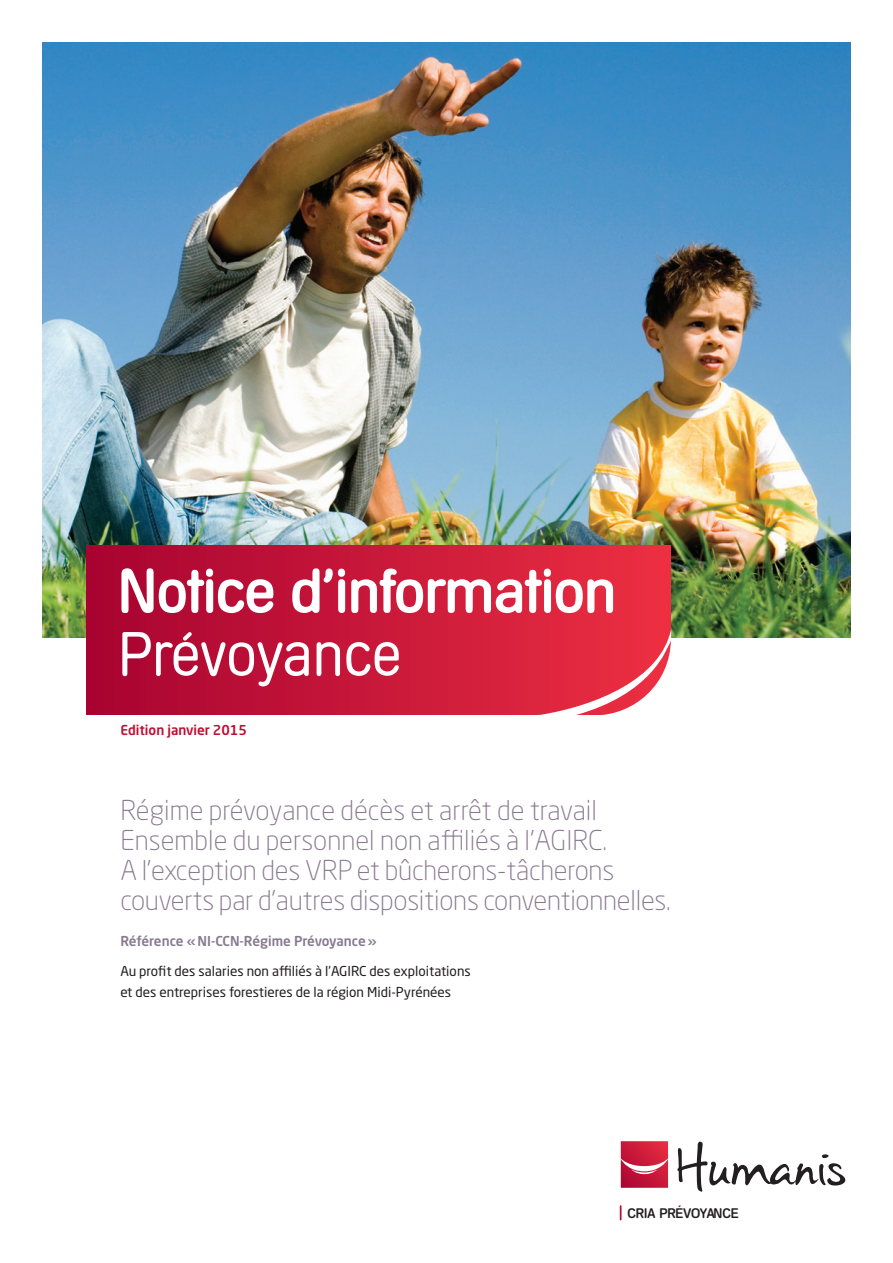
<style>
.page{position:relative;width:893px;height:1263px;background:#fff}
.page>*{position:absolute;margin:0;border:0;box-sizing:border-box;transform-origin:0 0}
.t1{font:500 60px "Mercedes";color:#fff}
.t2{font:300 60px "Mercedes";color:#fff}
.t3{font:300 27px/30px "Neo Sans Std";letter-spacing:-.01em;color:#89798f}
.t4{font:13.5px/20.5px "Neo Sans Std";color:#231f20}
.t5{font:500 13.5px "Neo Sans Std";letter-spacing:-.01em;color:#89798f}
.t6{font:500 13.5px "Neo Sans Std";color:#c00d32}
.t7{font:500 13.5px "Mercedes";color:#231f20}
</style>
<div class="page">
<img style="left:43px;top:43px;width:807px;height:595px">
<div style="left:86px;top:545px;width:585px;height:170px;background:linear-gradient(to right,#a70231,#ec2f42)"></div>
<svg style="left:538px;top:630px;width:134px;height:85px"></svg>
<svg style="left:621px;top:1141px;width:47px;height:47px"></svg>
<svg style="left:677px;top:1141px;width:168px;height:50px"></svg>
<svg style="left:620px;top:1206px;width:2px;height:13px"></svg>
<h1 class="t1" style="left:118px;top:555px;width:500px">Notice d’information</h1>
<h1 class="t2" style="left:118px;top:619px;width:285px">Prévoyance</h1>
<p class="t6" style="left:120px;top:721px;width:128px">Edition janvier 2015</p>
<p class="t3" style="left:120px;top:795px;width:552px">Régime prévoyance décès et arrêt de travail Ensemble du personnel non affiliés à l’AGIRC.<br>A l’exception des VRP et bûcherons-tâcherons couverts par d’autres dispositions conventionnelles.</p>
<p class="t5" style="left:120px;top:933px;width:258px">Référence «NI-CCN-Régime Prévoyance»</p>
<p class="t4" style="left:120px;top:961px;width:352px">Au profit des salaries non affiliés à l’AGIRC des exploitations et des entreprises forestieres de la région Midi-Pyrénées</p>
<p class="t7" style="left:628px;top:1205px;width:113px">cria PréVoyaNce</p>
</div>
